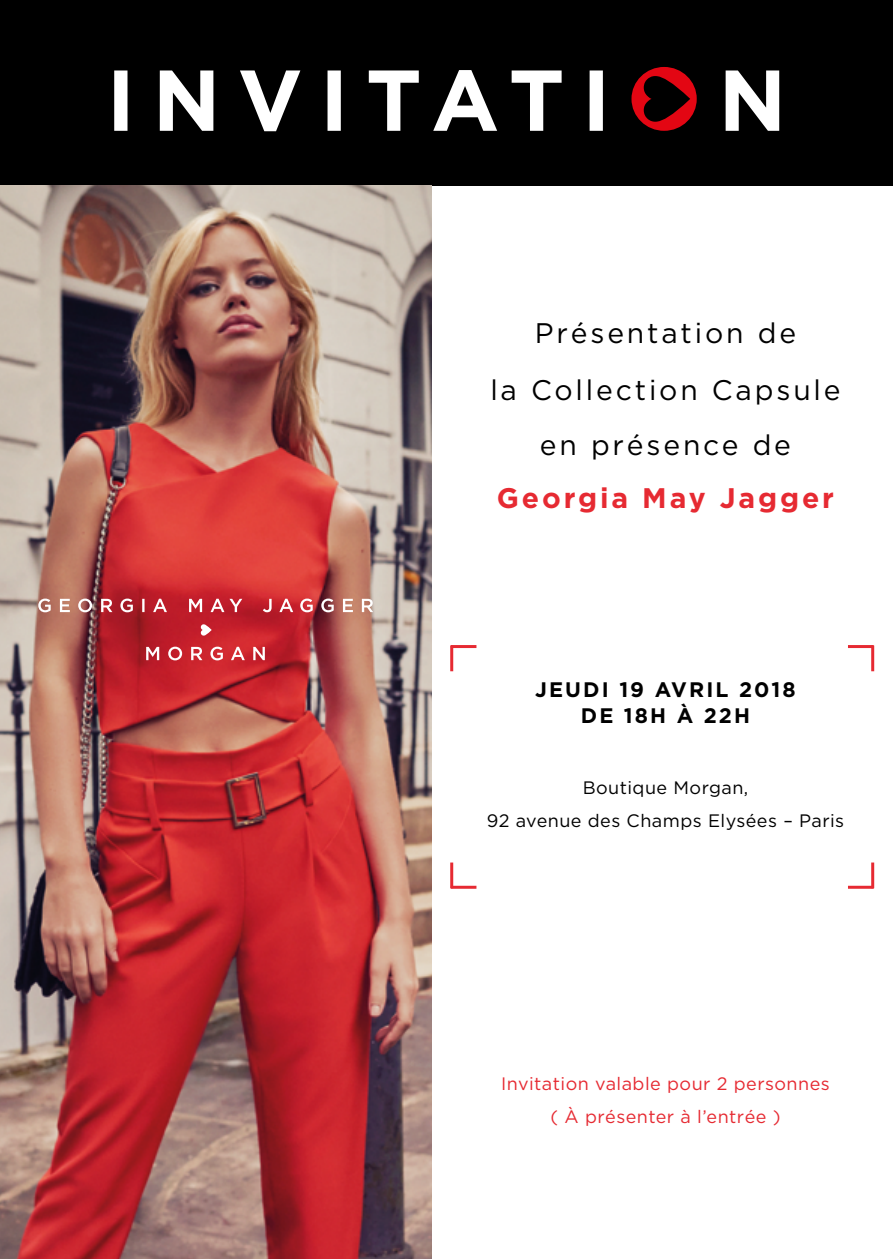
<style>
.page{position:relative;width:893px;height:1259px;background:#fff}
.page>*{position:absolute;margin:0;border:0;box-sizing:border-box;transform-origin:0 0}
.t1{font:28.2px/56.1px "Gotham";letter-spacing:.1em;color:#000;text-align:center}
.t2{font:700 28.2px "Gotham";letter-spacing:.1em;color:#e62a32}
.t3{font:700 21px/25.2px "Gotham";letter-spacing:.1em;color:#000;text-align:center}
.t4{font:18px/33px "Gotham";letter-spacing:.025em;color:#e62a32;text-align:center}
.t5{font:18px/33px "Gotham";letter-spacing:.025em;color:#000;text-align:center}
</style>
<div class="page">
<div style="left:0;top:0;width:893px;height:185px;background:#000"></div>
<img style="left:0;top:185px;width:431px;height:1074px">
<svg style="left:201px;top:624px;width:11px;height:11px"></svg>
<svg style="left:38px;top:598px;width:335px;height:14px"></svg>
<svg style="left:146px;top:646px;width:119px;height:14px"></svg>
<svg style="left:114px;top:67px;width:665px;height:64px"></svg>
<hr style="left:451px;top:645px;width:25px;height:3px;background:#e62a32">
<hr style="left:450px;top:645px;width:3px;height:26px;background:#e62a32">
<hr style="left:451px;top:885px;width:25px;height:3px;background:#e62a32">
<hr style="left:450px;top:862px;width:3px;height:26px;background:#e62a32">
<hr style="left:871px;top:645px;width:3px;height:26px;background:#e62a32">
<hr style="left:848px;top:645px;width:26px;height:3px;background:#e62a32">
<hr style="left:871px;top:862px;width:3px;height:26px;background:#e62a32">
<hr style="left:848px;top:885px;width:26px;height:3px;background:#e62a32">
<h1 class="t1" style="left:490px;top:305px;width:352px">Présentation de<br>la Collection Capsule en présence de</h1>
<h1 class="t2" style="left:497px;top:482px;width:339px">Georgia May Jagger</h1>
<p class="t3" style="left:535px;top:677px;width:262px">JEUDI 19 AVRIL 2018<br>DE 18H À 22H</p>
<p class="t5" style="left:487px;top:770px;width:359px">Boutique Morgan,<br>92 avenue des Champs Elysées – Paris</p>
<p class="t4" style="left:501px;top:1066px;width:330px">Invitation valable pour 2 personnes ( À présenter à l’entrée )</p>
</div>
